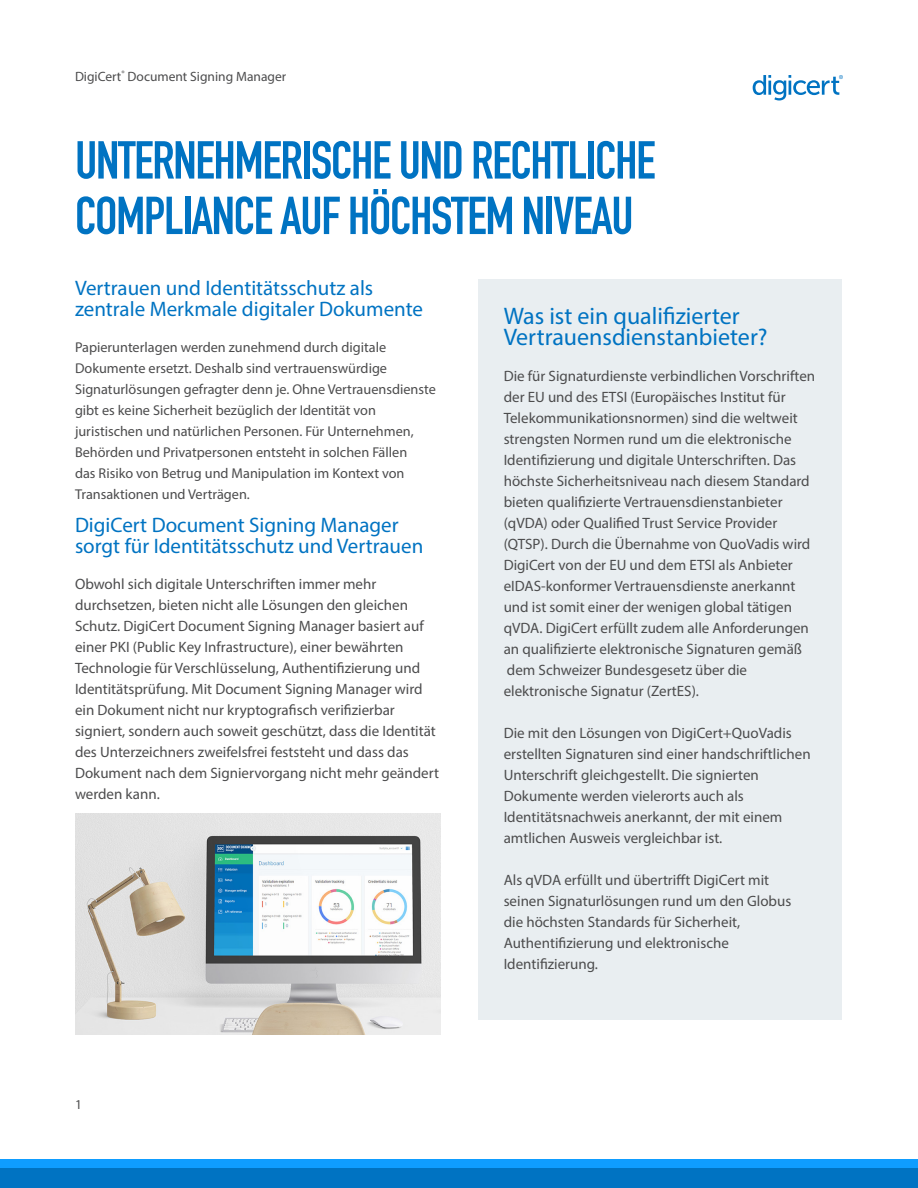
<style>
.page{position:relative;width:918px;height:1188px;background:#fff}
.page>*{position:absolute;margin:0;border:0;box-sizing:border-box;transform-origin:0 0}
.H1_-_32_37_-25__0174{font:700 52.5px/55.5px "DIN Condensed";letter-spacing:-.025em;color:#0073c2}
.H2B_-_16_Auto_0__017{font:24px/21px "Myriad Pro";color:#0073c2}
.H2B_-_16_Auto_0__017-2{font:21px/21px "Myriad Pro";color:#0073c2}
.P2B_Following_H1_H2{font:15px/21px "Myriad Pro";color:#4c4c4d}
.P1_-_10_14_0__4C4C4D{font:15px/21px "Myriad Pro";color:#4c4c4d}
.P2B_Following_H1_H2-2{font:14.25px/21px "Myriad Pro";color:#4c4c4d}
.P3_Page_Numbers_Doc{font:13.5px "Myriad Pro";color:#4c4c4d}
</style>
<div class="page">
<div style="left:0;top:1168px;width:918px;height:20px;background:#0073c2"></div>
<div style="left:0;top:1160px;width:918px;height:8px;background:#0f9dff"></div>
<svg style="left:753px;top:75px;width:90px;height:25px"></svg>
<div style="left:478px;top:279px;width:364px;height:741px;background:#e9eef1"></div>
<img style="left:75px;top:814px;width:365px;height:221px">
<p class="P3_Page_Numbers_Doc" style="left:75px;top:68px;width:213px">DigiCert<sup>®</sup> Document Signing Manager</p>
<p class="H1_-_32_37_-25__0174" style="left:75px;top:132px;width:582px">UNTERNEHMERISCHE UND RECHTLICHE<br>COMPLIANCE AUF HÖCHSTEM NIVEAU</p>
<p class="H2B_-_16_Auto_0__017-2" style="left:75px;top:277px;width:350px">Vertrauen und Identitätsschutz als zentrale Merkmale digitaler Dokumente</p>
<p class="P2B_Following_H1_H2-2" style="left:75px;top:336px;width:362px">Papierunterlagen werden zunehmend durch digitale Dokumente ersetzt. Deshalb sind vertrauenswürdige Signaturlösungen gefragter denn je. Ohne Vertrauensdienste gibt es keine Sicherheit bezüglich der Identität von juristischen und natürlichen Personen. Für Unternehmen, Behörden und Privatpersonen entsteht in solchen Fällen<br>das Risiko von Betrug und Manipulation im Kontext von Transaktionen und Verträgen.</p>
<p class="H2B_-_16_Auto_0__017-2" style="left:75px;top:514px;width:350px">DigiCert Document Signing Manager sorgt für Identitätsschutz und Vertrauen</p>
<p class="P2B_Following_H1_H2" style="left:75px;top:573px;width:365px">Obwohl sich digitale Unterschriften immer mehr durchsetzen, bieten nicht alle Lösungen den gleichen Schutz. DigiCert Document Signing Manager basiert auf einer PKI (Public Key Infrastructure), einer bewährten Technologie für Verschlüsselung, Authentifizierung und Identitätsprüfung. Mit Document Signing Manager wird ein Dokument nicht nur kryptografisch verifizierbar signiert, sondern auch soweit geschützt, dass die Identität des Unterzeichners zweifelsfrei feststeht und dass das Dokument nach dem Signiervorgang nicht mehr geändert werden kann.</p>
<p class="P3_Page_Numbers_Doc" style="left:75px;top:1096px;width:8px">1</p>
<p class="H2B_-_16_Auto_0__017" style="left:504px;top:305px;width:265px">Was ist ein qualifizierter<br>Vertrauensdienstanbieter?</p>
<p class="P2B_Following_H1_H2" style="left:504px;top:365px;width:313px">Die für Signaturdienste verbindlichen Vorschriften der EU und des ETSI (Europäisches Institut für Telekommunikationsnormen) sind die weltweit strengsten Normen rund um die elektronische Identifizierung und digitale Unterschriften. Das höchste Sicherheitsniveau nach diesem Standard bieten qualifizierte Vertrauensdienstanbieter (qVDA) oder Qualified Trust Service Provider (QTSP). Durch die Übernahme von QuoVadis wird DigiCert von der EU und dem ETSI als Anbieter eIDAS-konformer Vertrauensdienste anerkannt und ist somit einer der wenigen global tätigen qVDA. DigiCert erfüllt zudem alle Anforderungen an qualifizierte elektronische Signaturen gemäß dem Schweizer Bundesgesetz über die elektronische Signatur (ZertES).</p>
<p class="P1_-_10_14_0__4C4C4D" style="left:504px;top:722px;width:309px">Die mit den Lösungen von DigiCert+QuoVadis erstellten Signaturen sind einer handschriftlichen Unterschrift gleichgestellt. Die signierten Dokumente werden vielerorts auch als Identitätsnachweis anerkannt, der mit einem amtlichen Ausweis vergleichbar ist.</p>
<p class="P1_-_10_14_0__4C4C4D" style="left:504px;top:869px;width:289px">Als qVDA erfüllt und übertrifft DigiCert mit seinen Signaturlösungen rund um den Globus die höchsten Standards für Sicherheit, Authentifizierung und elektronische Identifizierung.</p>
</div>
